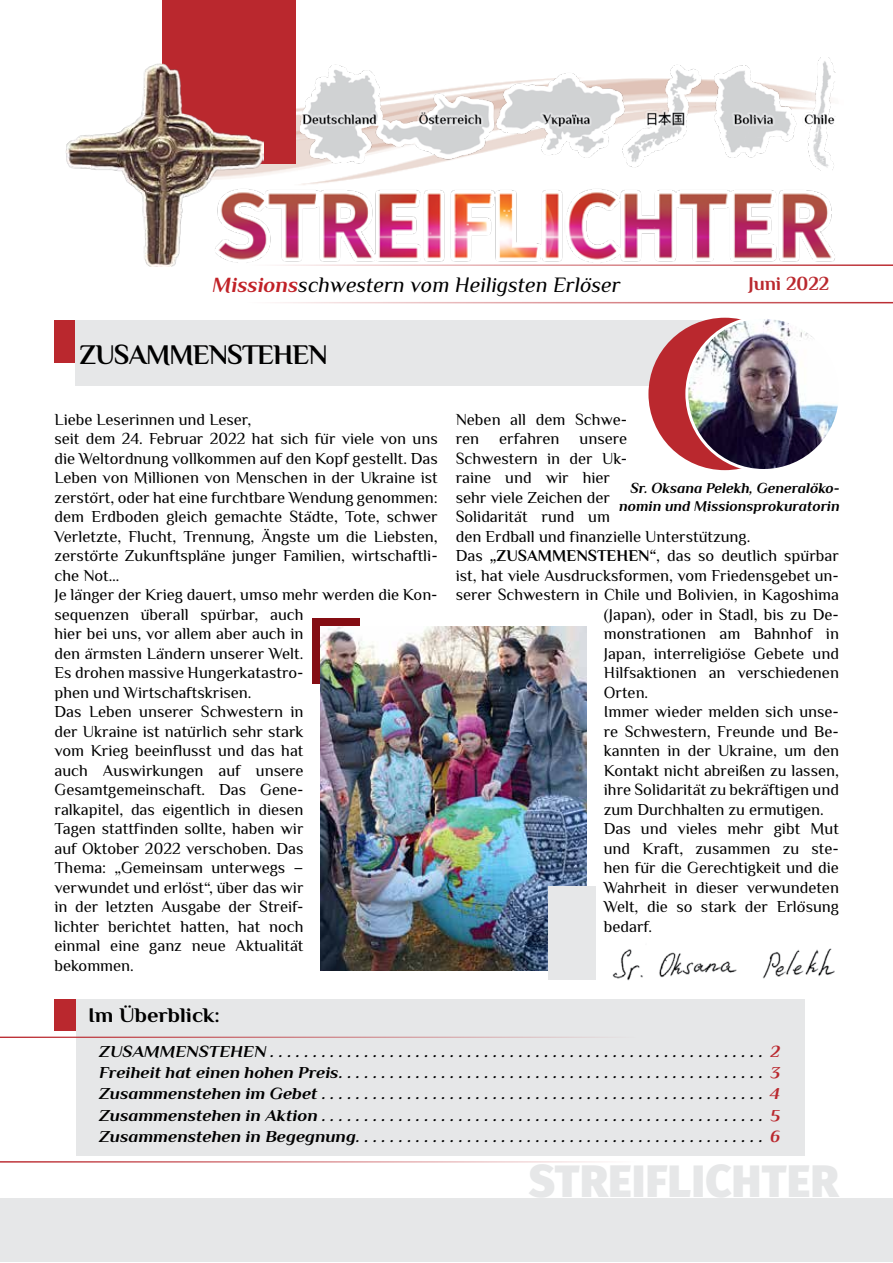
<style>
.page{position:relative;width:893px;height:1263px;background:#fff}
.page>*{position:absolute;margin:0;border:0;box-sizing:border-box;transform-origin:0 0}
.t1{font:900 44.85px "Fira Sans";letter-spacing:.01em;color:#e6e7e8}
.t2{font:700 28.5px "Philosopher";letter-spacing:-.03em;color:#000}
.t3{font:italic 21.75px "Philosopher";color:#000}
.t4{font:700 20.85px "Philosopher";color:#000;scale:1.08 1}
.t5{font:700 19.5px "Philosopher";color:#ba282e}
.t6{font:italic 700 16.65px/21.3px "Philosopher";color:#000;text-align:justify;scale:1.08 1}
.t7{font:16.5px/19.5px "Philosopher";color:#000}
.t8{font:italic 700 15px/18px "Philosopher";color:#000;text-align:right}
.s1{font-weight:700;color:#c12127}
.s2{font-weight:700}
.s3{color:#ba282e}
</style>
<div class="page">
<div style="left:0;top:1198px;width:893px;height:63px;background:#e6e7e8"></div>
<div style="left:312px;top:618px;width:47px;height:65px;background:#840d13"></div>
<img style="left:321px;top:626px;width:266px;height:344px">
<div style="left:549px;top:886px;width:47px;height:93px;background:#e6e7e8"></div>
<img style="left:612px;top:948px;width:223px;height:33px">
<div style="left:54px;top:999px;width:22px;height:32px;background:#ba282e"></div>
<div style="left:76px;top:999px;width:728px;height:156px;background:#e6e7e8"></div>
<div style="left:162px;top:0;width:134px;height:164px;background:#ba282e"></div>
<hr style="left:243px;top:264px;width:650px;height:2px;background:#ba282e">
<hr style="left:243px;top:302px;width:650px;height:1px;background:#ba282e">
<img style="left:301px;top:58px;width:535px;height:112px">
<img style="left:264px;top:188px;width:571px;height:75px">
<img style="left:66px;top:64px;width:198px;height:202px">
<div style="left:54px;top:320px;width:22px;height:43px;background:#ba282e"></div>
<div style="left:75px;top:320px;width:676px;height:66px;background:#e6e7e8"></div>
<hr style="left:0;top:1036px;width:636px;height:2px;background:#ba282e">
<hr style="left:0;top:1161px;width:636px;height:1px;background:#ba282e">
<div style="left:648px;top:318px;width:153px;height:152px;background:#ba282e;border-radius:50%"></div>
<img style="left:687px;top:317px;width:153px;height:153px;border-radius:77px">
<div style="left:685px;top:316px;width:157px;height:156px;border:3px solid #fff;border-radius:50%"></div>
<h3 class="t3" style="left:213px;top:270px;width:409px"><span class="s1">Missions</span>schwestern vom Heiligsten Erlöser</h3>
<p class="t5" style="left:748px;top:270px;width:83px">Juni 2022</p>
<h2 class="t2" style="left:80px;top:335px;width:250px">ZUSAMMENSTEHEN</h2>
<p class="t7" style="left:54px;top:409px;width:385px">Liebe Leserinnen und Leser,<br>seit dem 24. Februar 2022 hat sich für viele von uns die Weltordnung vollkommen auf den Kopf gestellt. Das Leben von Millionen von Menschen in der Ukraine ist zerstört, oder hat eine furchtbare Wendung genommen: dem Erdboden gleich gemachte Städte, Tote, schwer Verletzte, Flucht, Trennung, Ängste um die Liebsten, zerstörte Zukunftspläne junger Familien, wirtschaftli&shy;che Not…<br>Je länger der Krieg dauert, umso mehr werden die Kon&shy;sequenzen überall spürbar, auch<br>hier bei uns, vor allem aber auch in<br>den ärmsten Ländern unserer Welt.<br>Es drohen massive Hungerkatastro-<br>phen und Wirtschaftskrisen.<br>Das Leben unserer Schwestern in<br>der Ukraine ist natürlich sehr stark<br>vom Krieg beeinflusst und das hat<br>auch Auswirkungen auf unsere Gesamtgemeinschaft. Das Gene-<br>ralkapitel, das eigentlich in diesen<br>Tagen stattfinden sollte, haben wir<br>auf Oktober 2022 verschoben. Das<br>Thema: „Gemeinsam unterwegs –<br>verwundet und erlöst“, über das wir<br>in der letzten Ausgabe der Streif-<br>lichter berichtet hatten, hat noch<br>einmal eine ganz neue Aktualität<br>bekommen.</p>
<p class="t7" style="left:456px;top:409px;width:173px">Neben all dem Schwe-</p>
<p class="t7" style="left:456px;top:429px;width:173px">ren erfahren unsere</p>
<p class="t7" style="left:456px;top:448px;width:173px">Schwestern in der Uk-</p>
<p class="t7" style="left:456px;top:468px;width:156px">raine und wir hier</p>
<p class="t7" style="left:456px;top:487px;width:156px">sehr viele Zeichen der</p>
<p class="t7" style="left:456px;top:507px;width:156px">Solidarität rund um</p>
<p class="t7" style="left:456px;top:526px;width:296px">den Erdball und finanzielle Unterstützung.</p>
<p class="t7" style="left:456px;top:546px;width:385px">Das <span class="s2">„ZUSAMMENSTEHEN“</span>, das so deutlich spürbar</p>
<p class="t7" style="left:456px;top:565px;width:385px">ist, hat viele Ausdrucksformen, vom Friedensgebet un-</p>
<p class="t7" style="left:456px;top:585px;width:385px">serer Schwestern in Chile und Bolivien, in Kagoshima</p>
<p class="t7" style="left:604px;top:605px;width:237px">(Japan), oder in Stadl, bis zu De-</p>
<p class="t7" style="left:604px;top:624px;width:237px">monstrationen am Bahnhof in</p>
<p class="t7" style="left:604px;top:644px;width:237px">Japan, interreligiöse Gebete und</p>
<p class="t7" style="left:604px;top:663px;width:237px">Hilfsaktionen an verschiedenen</p>
<p class="t7" style="left:604px;top:683px;width:46px">Orten.</p>
<p class="t7" style="left:604px;top:702px;width:237px">Immer wieder melden sich unse-</p>
<p class="t7" style="left:604px;top:722px;width:237px">re Schwestern, Freunde und Be-</p>
<p class="t7" style="left:604px;top:741px;width:237px">kannten in der Ukraine, um den</p>
<p class="t7" style="left:604px;top:761px;width:237px">Kontakt nicht abreißen zu lassen,</p>
<p class="t7" style="left:604px;top:780px;width:237px">ihre Solidarität zu bekräftigen und</p>
<p class="t7" style="left:604px;top:800px;width:222px">zum Durchhalten zu ermutigen.</p>
<p class="t7" style="left:604px;top:819px;width:237px">Das und vieles mehr gibt Mut</p>
<p class="t7" style="left:604px;top:839px;width:237px">und Kraft, zusammen zu ste-</p>
<p class="t7" style="left:604px;top:858px;width:237px">hen für die Gerechtigkeit und die</p>
<p class="t7" style="left:604px;top:878px;width:237px">Wahrheit in dieser verwundeten</p>
<p class="t7" style="left:604px;top:897px;width:237px">Welt, die so stark der Erlösung</p>
<p class="t7" style="left:604px;top:917px;width:50px">bedarf.</p>
<p class="t8" style="left:619px;top:478px;width:222px">Sr. Oksana Pelekh, Generalöko&shy;nomin und Missionsprokuratorin</p>
<p class="t4" style="left:88px;top:1001px;width:124px">Im Überblick:</p>
<p class="t6" style="left:99px;top:1040px;width:632px">ZUSAMMENSTEHEN . . . . . . . . . . . . . . . . . . . . . . . . . . . . . . . . . . . . . . . . . . . . . . . . . . . . . . . . . . <span class="s3">2<br></span>Freiheit hat einen hohen Preis . . . . . . . . . . . . . . . . . . . . . . . . . . . . . . . . . . . . . . . . . . . . . . . . . . <span class="s3">3<br></span>Zusammenstehen im Gebet . . . . . . . . . . . . . . . . . . . . . . . . . . . . . . . . . . . . . . . . . . . . . . . . . . . . <span class="s3">4<br></span>Zusammenstehen in Aktion . . . . . . . . . . . . . . . . . . . . . . . . . . . . . . . . . . . . . . . . . . . . . . . . . . . . <span class="s3">5<br></span>Zusammenstehen in Begegnung . . . . . . . . . . . . . . . . . . . . . . . . . . . . . . . . . . . . . . . . . . . . . . . . <span class="s3">6</span></p>
<h1 class="t1" style="left:529px;top:1141px;width:311px">STREIFLICHTER</h1>
</div>
